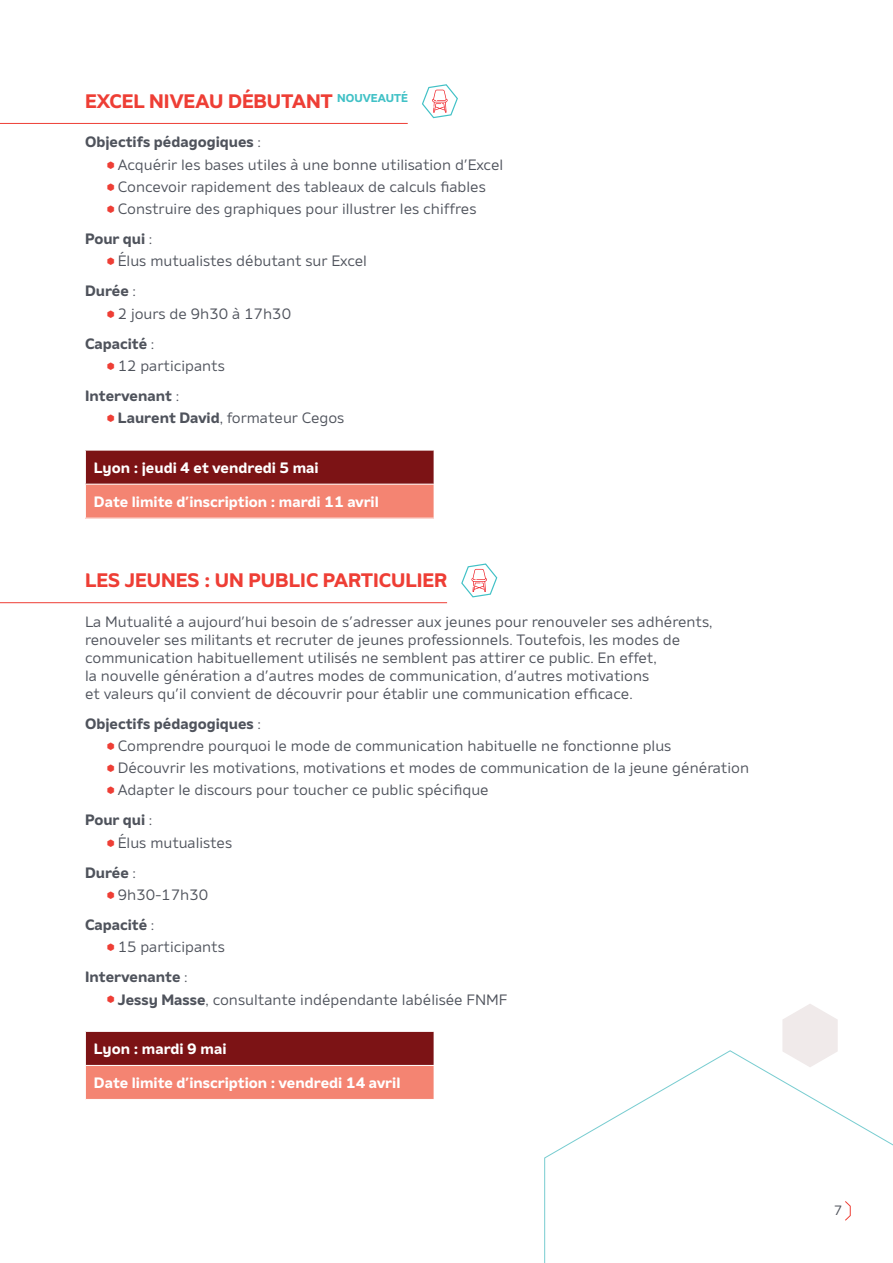
<style>
.page{position:relative;width:893px;height:1263px;background:#fff}
.page>*{position:absolute;margin:0;border:0;box-sizing:border-box;transform-origin:0 0}
.t1{font:700 19.5px "Amino";color:#ee3e35}
.t2{font:15px/22.2px "Amino";color:#4f535c}
.t3{font:700 15px "Amino";color:#fff}
.t4{font:700 15px/22.2px "Amino";color:#4f535c}
.t5{font:13.5px "Amino";color:#4f535c}
.s1{font-weight:700}
.s2{font-weight:400}
</style>
<div class="page">
<hr style="left:0;top:123px;width:408px;height:1px;background:#ee3e35">
<hr style="left:0;top:602px;width:447px;height:1px;background:#ee3e35">
<div style="left:85px;top:450px;width:349px;height:34px;background:#7c1315"></div>
<div style="left:85px;top:484px;width:349px;height:34px;background:#f48472"></div>
<hr style="left:85px;top:450px;width:1px;height:34px;background:#fff">
<hr style="left:85px;top:450px;width:349px;height:1px;background:#fff">
<hr style="left:85px;top:484px;width:1px;height:34px;background:#fff">
<hr style="left:85px;top:484px;width:349px;height:1px;background:#fff">
<div style="left:85px;top:1031px;width:349px;height:34px;background:#7c1315"></div>
<div style="left:85px;top:1065px;width:349px;height:34px;background:#f48472"></div>
<hr style="left:85px;top:1032px;width:1px;height:33px;background:#fff">
<hr style="left:85px;top:1031px;width:349px;height:1px;background:#fff">
<hr style="left:85px;top:1066px;width:1px;height:33px;background:#fff">
<hr style="left:85px;top:1065px;width:349px;height:1px;background:#fff">
<svg style="left:782px;top:1004px;width:56px;height:46px"></svg>
<svg style="left:544px;top:1050px;width:349px;height:213px"></svg>
<svg style="left:422px;top:84px;width:36px;height:35px"></svg>
<svg style="left:461px;top:563px;width:37px;height:35px"></svg>
<h1 class="t1" style="left:85px;top:89px;width:324px">EXCEL NIVEAU DÉBUTANT <sup>NOUVEAUTÉ</sup></h1>
<p class="t2" style="left:118px;top:131px;width:387px;text-indent:-33px"><span class="s1">Objectifs pédagogiques</span> :<br>Acquérir les bases utiles à une bonne utilisation d’Excel Concevoir rapidement des tableaux de calculs fiables Construire des graphiques pour illustrer les chiffres</p>
<p class="t2" style="left:118px;top:228px;width:251px;text-indent:-33px"><span class="s1">Pour qui</span> :<br>Élus mutualistes débutant sur Excel</p>
<p class="t2" style="left:118px;top:280px;width:175px;text-indent:-33px"><span class="s1">Durée</span> :<br>2 jours de 9h30 à 17h30</p>
<p class="t2" style="left:118px;top:332px;width:109px;text-indent:-33px"><span class="s1">Capacité</span> :<br>12 participants</p>
<p class="t4" style="left:118px;top:384px;width:228px;text-indent:-33px">Intervenant <span class="s2">:<br></span>Laurent David<span class="s2">, formateur Cegos</span></p>
<p class="t3" style="left:94px;top:458px;width:226px">Lyon : jeudi 4 et vendredi 5 mai</p>
<p class="t3" style="left:94px;top:492px;width:286px">Date limite d’inscription : mardi 11 avril</p>
<h1 class="t1" style="left:85px;top:568px;width:364px">LES JEUNES : UN PUBLIC PARTICULIER</h1>
<p class="t2" style="left:85px;top:612px;width:629px;line-height:18px">La Mutualité a aujourd’hui besoin de s’adresser aux jeunes pour renouveler ses adhérents, renouveler ses militants et recruter de jeunes professionnels. Toutefois, les modes de communication habituellement utilisés ne semblent pas attirer ce public. En effet,<br>la nouvelle génération a d’autres modes de communication, d’autres motivations<br>et valeurs qu’il convient de découvrir pour établir une communication efficace.</p>
<p class="t2" style="left:118px;top:712px;width:633px;text-indent:-33px"><span class="s1">Objectifs pédagogiques</span> :<br>Comprendre pourquoi le mode de communication habituelle ne fonctionne plus<br>Découvrir les motivations, motivations et modes de communication de la jeune génération Adapter le discours pour toucher ce public spécifique</p>
<p class="t2" style="left:118px;top:809px;width:116px;text-indent:-33px"><span class="s1">Pour qui</span> :<br>Élus mutualistes</p>
<p class="t2" style="left:118px;top:861px;width:92px;text-indent:-33px"><span class="s1">Durée</span> :<br>9h30-17h30</p>
<p class="t2" style="left:118px;top:913px;width:109px;text-indent:-33px"><span class="s1">Capacité</span> :<br>15 participants</p>
<p class="t2" style="left:118px;top:966px;width:391px;text-indent:-33px"><span class="s1">Intervenante</span> :<br><span class="s1">Jessy Masse</span>, consultante indépendante labélisée FNMF</p>
<p class="t3" style="left:94px;top:1039px;width:134px">Lyon : mardi 9 mai</p>
<p class="t3" style="left:94px;top:1073px;width:308px">Date limite d’inscription : vendredi 14 avril</p>
<p class="t5" style="left:834px;top:1202px;width:10px">7</p>
</div>
